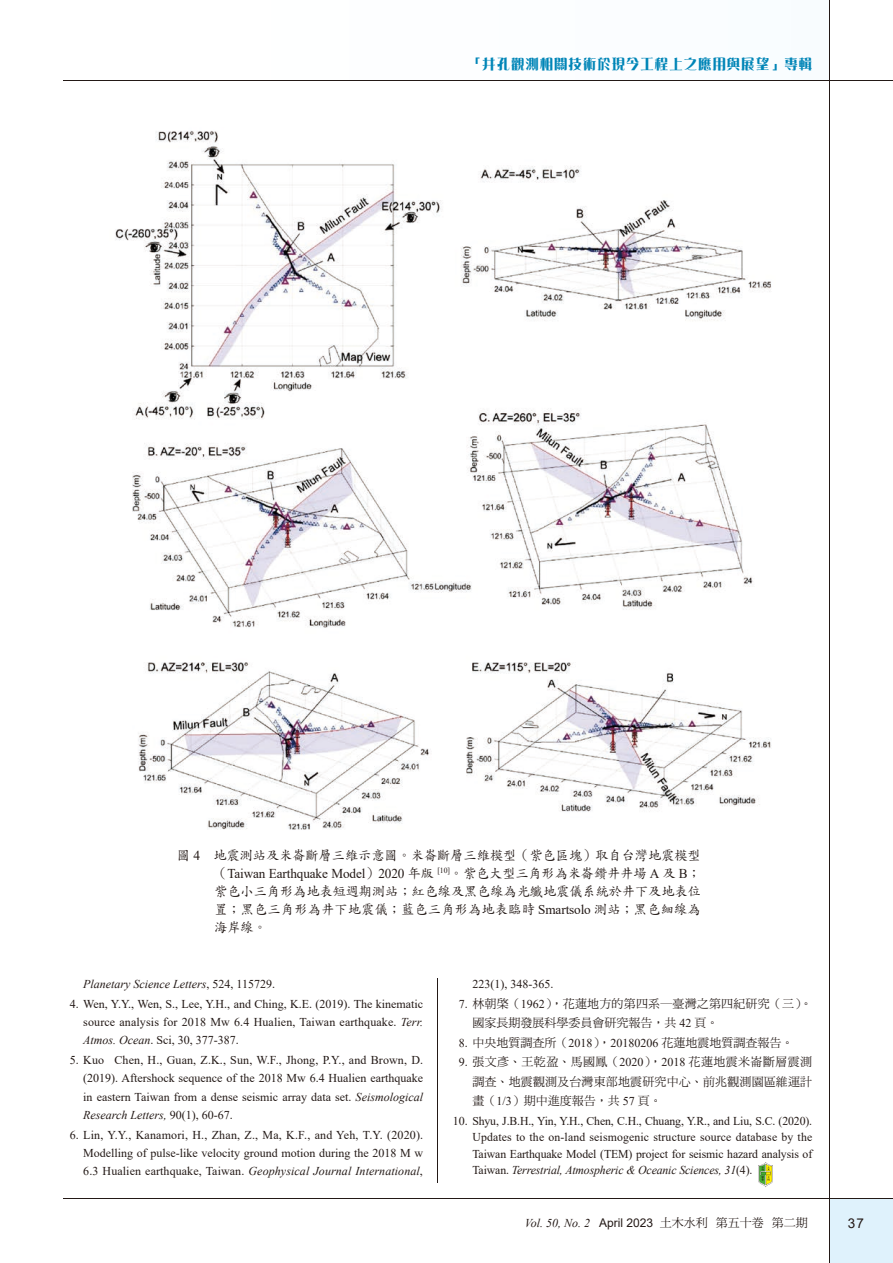
<style>
.page{position:relative;width:893px;height:1263px;background:#fff}
.page>*{position:absolute;margin:0;border:0;box-sizing:border-box;transform-origin:0 0}
.t1{font:14.1px "DF Yea Song Std W9";letter-spacing:.08em;color:#0085b7;scale:.95 1}
.t2{font:13.5px/18px "DF Kai Shu Std W5";letter-spacing:-.005em;color:#231916;text-align:justify}
.t3{font:13.5px "Times New Roman";letter-spacing:-.01em;color:#231916}
.t4{font:13.5px "Arial";color:#231916}
.t5{font:12px/18.1px "Times New Roman";color:#231916;text-align:justify}
.t6{font:12px/19.5px "DF Ming Std W5";letter-spacing:.015em;color:#231916}
.t7{font:italic 12px "Times New Roman";color:#231916}
.s1{font-family:"Times New Roman"}
.s2{font-family:"DF Kai Shu Std W5"}
.s3{font-style:normal}
.s4{font-style:italic}
.s5{font-family:"Arial";font-style:normal}
.s6{font-family:"DF Ming Std W5";font-style:normal}
</style>
<div class="page">
<div style="left:829px;top:1199px;width:64px;height:64px;background:#dff2fc"></div>
<hr style="left:64px;top:81px;width:829px;height:1px;background:#231916">
<hr style="left:829px;top:0;width:1px;height:1263px;background:#231916">
<hr style="left:64px;top:1199px;width:829px;height:1px;background:#231916">
<hr style="left:438px;top:978px;width:1px;height:204px;background:#231916">
<img style="left:115px;top:131px;width:656px;height:699px">
<svg style="left:758px;top:1162px;width:15px;height:25px"></svg>
<p class="t1" style="left:469px;top:56px;width:363px">「井孔觀測相關技術於現今工程上之應用與展望」專輯</p>
<p class="t2" style="left:177px;top:846px;width:525px">圖 <span class="s1">4</span> 地震測站及米崙斷層三維示意圖。米崙斷層三維模型（紫色區塊）取自台灣地震模型</p>
<p class="t3" style="left:214px;top:864px;width:488px"><span class="s2">（</span>Taiwan Earthquake Model<span class="s2">）</span>2020 <span class="s2">年版</span> <sup>[10]</sup><span class="s2">。紫色大型三角形為米崙鑽井井場</span> A <span class="s2">及</span> B<span class="s2">；</span></p>
<p class="t2" style="left:214px;top:882px;width:488px">紫色小三角形為地表短週期測站；紅色線及黑色線為光纖地震儀系統於井下及地表位置；黑色三角形為井下地震儀；藍色三角形為地表臨時 <span class="s1">Smartsolo</span> 測站；黑色細線為海岸線。</p>
<p class="t7" style="left:83px;top:976px;width:193px">Planetary Science Letters<span class="s3">, 524, 115729.</span></p>
<p class="t5" style="left:83px;top:994px;width:341px;text-indent:-14px">4. Wen, Y.Y., Wen, S., Lee, Y.H., and Ching, K.E. (2019). The kinematic source analysis for 2018 Mw 6.4 Hualien, Taiwan earthquake. <span class="s4">Terr.<br>Atmos. Ocean</span>. Sci, 30, 377-387.</p>
<p class="t5" style="left:83px;top:1051px;width:341px;text-indent:-14px">5. Kuo Chen, H., Guan, Z.K., Sun, W.F., Jhong, P.Y., and Brown, D. (2019). Aftershock sequence of the 2018 Mw 6.4 Hualien earthquake in eastern Taiwan from a dense seismic array data set. <span class="s4">Seismological Research Letters,</span> 90(1), 60-67.</p>
<p class="t5" style="left:83px;top:1125px;width:341px;text-indent:-14px">6. Lin, Y.Y., Kanamori, H., Zhan, Z., Ma, K.F., and Yeh, T.Y. (2020).<br>Modelling of pulse-like velocity ground motion during the 2018 M w 6.3 Hualien earthquake, Taiwan. <span class="s4">Geophysical Journal International</span>,</p>
<p class="t5" style="left:472px;top:975px;width:82px">223(1), 348-365.</p>
<p class="t6" style="left:472px;top:994px;width:341px;text-indent:-14px"><span class="s1">7.</span> 林朝棨（<span class="s1">1962</span>），花蓮地方的第四系─臺灣之第四紀研究（三）。國家長期發展科學委員會研究報告，共 <span class="s1">42</span> 頁。</p>
<p class="t6" style="left:459px;top:1033px;width:336px"><span class="s1">8.</span> 中央地質調查所（<span class="s1">2018</span>），<span class="s1">20180206</span> 花蓮地震地質調查報告。</p>
<p class="t6" style="left:472px;top:1052px;width:341px;text-align:justify;text-indent:-13px"><span class="s1">9.</span> 張文彥、王乾盈、馬國鳳（<span class="s1">2020</span>），<span class="s1">2018</span> 花蓮地震米崙斷層震測調查、地震觀測及台灣東部地震研究中心、前兆觀測園區維運計畫（<span class="s1">1/3</span>）期中進度報告，共 <span class="s1">57</span> 頁。</p>
<p class="t5" style="left:472px;top:1112px;width:341px;line-height:16.5px;text-indent:-20px">10. Shyu, J.B.H., Yin, Y.H., Chen, C.H., Chuang, Y.R., and Liu, S.C. (2020).<br>Updates to the on-land seismogenic structure source database by the Taiwan Earthquake Model (TEM) project for seismic hazard analysis of Taiwan. <span class="s4">Terrestrial, Atmospheric &amp; Oceanic Sciences, 31</span>(4).</p>
<p class="t7" style="left:525px;top:1215px;width:285px">Vol. 50, No. 2 <span class="s5">April 2023</span> <span class="s6">土木水利 第五十卷 第二期</span></p>
<p class="t4" style="left:848px;top:1213px;width:18px">37</p>
</div>
